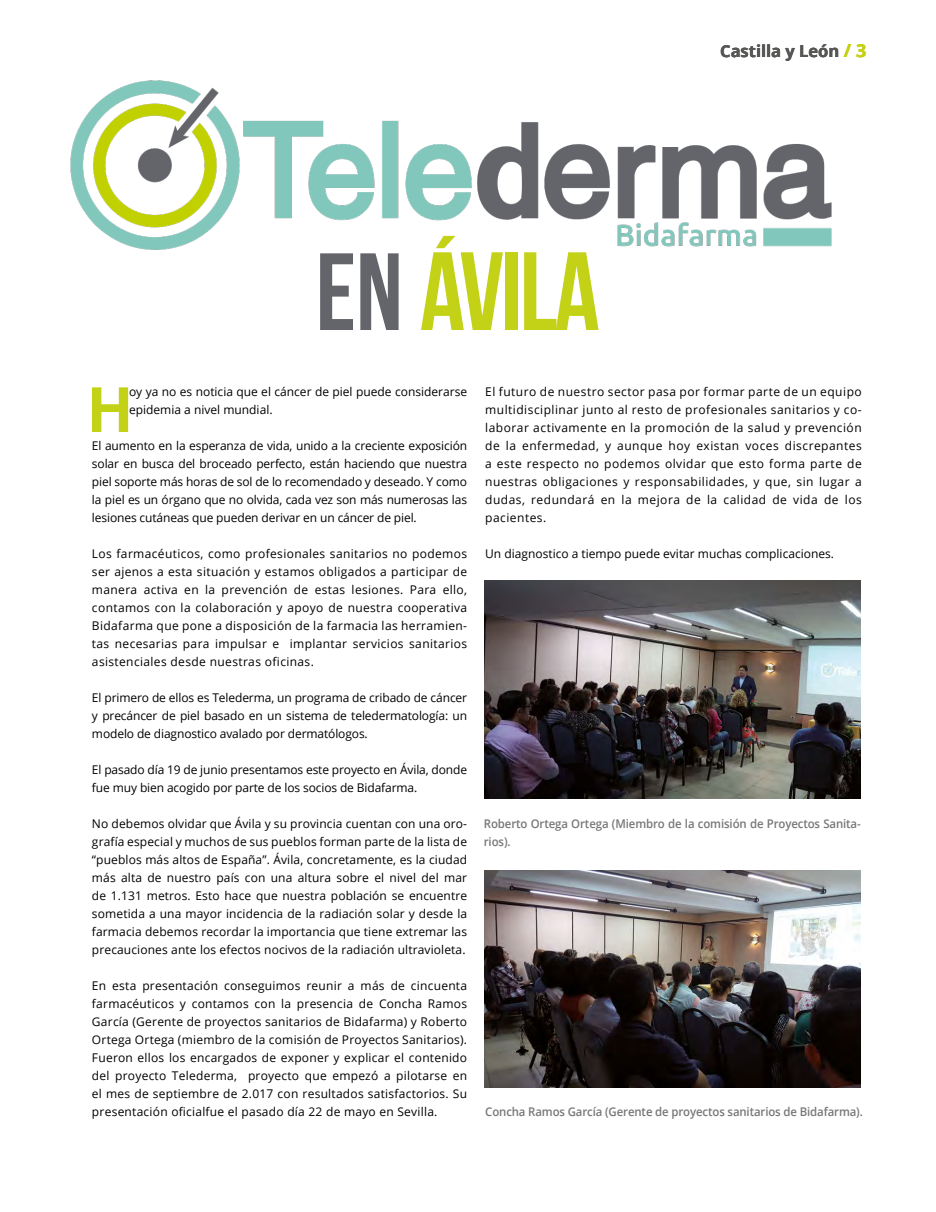
<style>
.page{position:relative;width:936px;height:1212px;background:#fff}
.page>*{position:absolute;margin:0;border:0;box-sizing:border-box;transform-origin:0 0}
.t1{font:700 111px "Bebas Neue";letter-spacing:-.025em;color:#c3d217}
.t2{font:62.1px "Coolvetica";color:#c3d217}
.t3{font:700 16.5px "Open Sans";color:#575756}
.t4{font:12px/18px "Open Sans";color:#000;text-align:justify}
.t5{font:600 12px/18px "Open Sans";letter-spacing:-.01em;color:#777776;scale:.95 1}
.s1{font-size:109.5px;color:#63656a}
.s2{font-size:18px;color:#f6b334}
</style>
<div class="page">
<img style="left:484px;top:871px;width:376px;height:217px">
<img style="left:484px;top:580px;width:376px;height:219px">
<img style="left:70px;top:80px;width:762px;height:170px">
<h1 class="t1" style="left:316px;top:231px;width:285px"><span class="s1">EN</span> ÁVILA</h1>
<h3 class="t3" style="left:720px;top:40px;width:148px">Castilla y León <span class="s2">/ 3</span></h3>
<h2 class="t2" style="left:90px;top:377px;width:42px">H</h2>
<p class="t4" style="left:129px;top:382px;width:339px">oy ya no es noticia que el cáncer de piel puede considerarse epidemia a nivel mundial.</p>
<p class="t4" style="left:92px;top:436px;width:376px">El aumento en la esperanza de vida, unido a la creciente exposición solar en busca del broceado perfecto, están haciendo que nuestra piel soporte más horas de sol de lo recomendado y deseado. Y como la piel es un órgano que no olvida, cada vez son más numerosas las lesiones cutáneas que pueden derivar en un cáncer de piel.</p>
<p class="t4" style="left:92px;top:544px;width:376px">Los farmacéuticos, como profesionales sanitarios no podemos ser ajenos a esta situación y estamos obligados a participar de manera activa en la prevención de estas lesiones. Para ello, contamos con la colaboración y apoyo de nuestra cooperativa Bidafarma que pone a disposición de la farmacia las herramien&shy;tas necesarias para impulsar e implantar servicios sanitarios asistenciales desde nuestras oficinas.</p>
<p class="t4" style="left:92px;top:688px;width:376px">El primero de ellos es Telederma, un programa de cribado de cáncer y precáncer de piel basado en un sistema de teledermatología: un modelo de diagnostico avalado por dermatólogos.</p>
<p class="t4" style="left:92px;top:760px;width:376px">El pasado día 19 de junio presentamos este proyecto en Ávila, donde fue muy bien acogido por parte de los socios de Bidafarma.</p>
<p class="t4" style="left:92px;top:814px;width:376px">No debemos olvidar que Ávila y su provincia cuentan con una oro&shy;grafía especial y muchos de sus pueblos forman parte de la lista de “pueblos más altos de España”. Ávila, concretamente, es la ciudad más alta de nuestro país con una altura sobre el nivel del mar de 1.131 metros. Esto hace que nuestra población se encuentre sometida a una mayor incidencia de la radiación solar y desde la farmacia debemos recordar la importancia que tiene extremar las precauciones ante los efectos nocivos de la radiación ultravioleta.</p>
<p class="t4" style="left:92px;top:976px;width:376px">En esta presentación conseguimos reunir a más de cincuenta farmacéuticos y contamos con la presencia de Concha Ramos García (Gerente de proyectos sanitarios de Bidafarma) y Roberto Ortega Ortega (miembro de la comisión de Proyectos Sanitarios).<br>Fueron ellos los encargados de exponer y explicar el contenido del proyecto Telederma, proyecto que empezó a pilotarse en el mes de septiembre de 2.017 con resultados satisfactorios. Su presentación oficialfue el pasado día 22 de mayo en Sevilla.</p>
<p class="t4" style="left:485px;top:382px;width:378px">El futuro de nuestro sector pasa por formar parte de un equipo multidisciplinar junto al resto de profesionales sanitarios y co&shy;laborar activamente en la promoción de la salud y prevención de la enfermedad, y aunque hoy existan voces discrepantes a este respecto no podemos olvidar que esto forma parte de nuestras obligaciones y responsabilidades, y que, sin lugar a dudas, redundará en la mejora de la calidad de vida de los pacientes.</p>
<p class="t4" style="left:485px;top:544px;width:350px">Un diagnostico a tiempo puede evitar muchas complicaciones.</p>
<p class="t5" style="left:484px;top:814px;width:398px">Roberto Ortega Ortega (Miembro de la comisión de Proyectos Sanita&shy;rios).</p>
<p class="t5" style="left:485px;top:1102px;width:399px">Concha Ramos García (Gerente de proyectos sanitarios de Bidafarma).</p>
</div>
